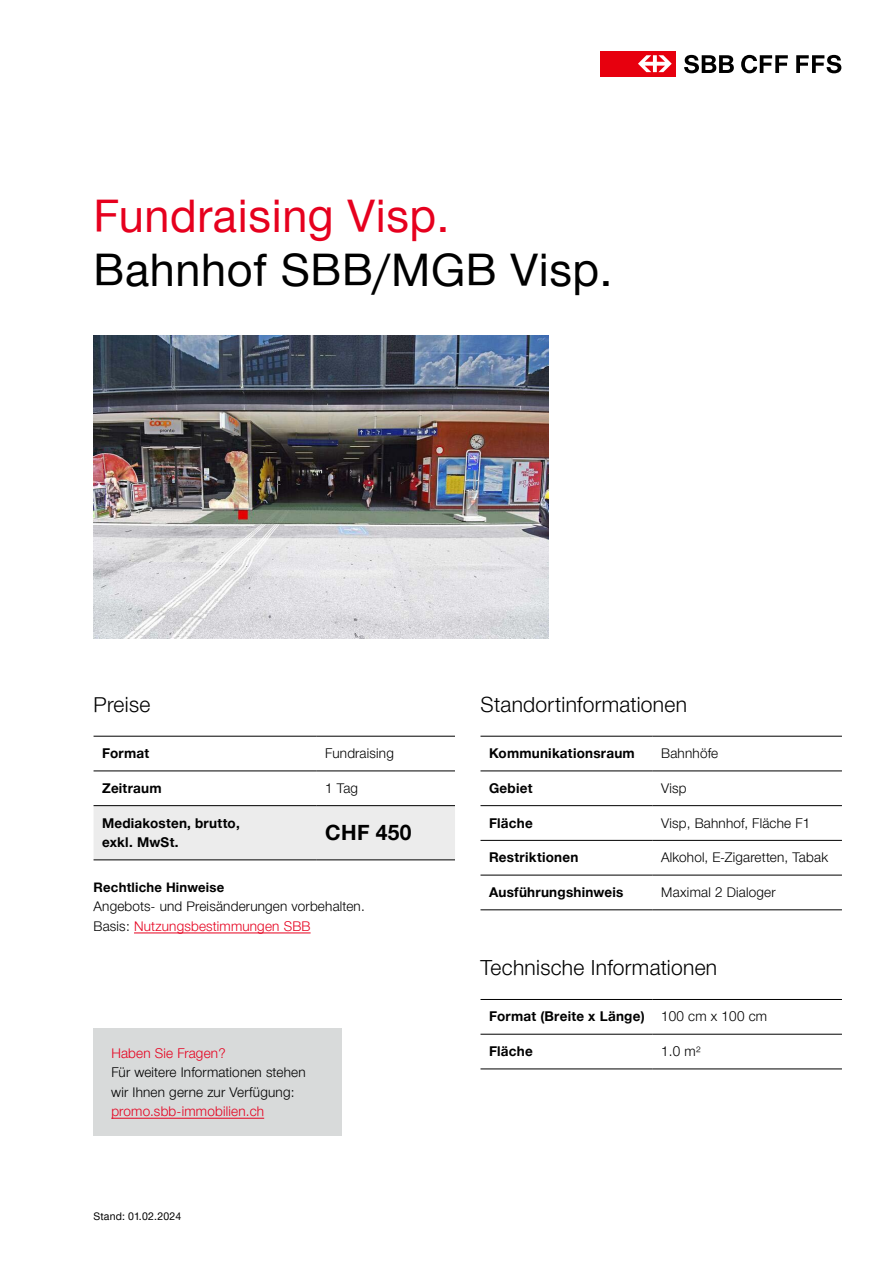
<style>
.page{position:relative;width:893px;height:1263px;background:#fff}
.page>*{position:absolute;margin:0;border:0;box-sizing:border-box;transform-origin:0 0}
.t1{font:45px "SBB";letter-spacing:.015em;color:#000}
.t2{font:45px "SBB";letter-spacing:.015em;color:#e6001e}
.t3{font:300 21px "SBB";letter-spacing:.015em;color:#000}
.t4{font:700 21px "SBB";letter-spacing:.015em;color:#000}
.t5{font:300 13.5px/19.5px "SBB";letter-spacing:.015em;color:#000}
.t6{font:700 13.5px/19.5px "SBB";letter-spacing:.015em;color:#000}
.t7{font:300 13.5px "SBB";letter-spacing:.015em;color:#e6001e}
.t8{font:700 13.2px "SBB";letter-spacing:.015em;color:#000}
.t9{font:10.5px "SBB";letter-spacing:.015em;color:#000}
.s1{color:#e6001e}
.s2{font-weight:300}
</style>
<div class="page">
<svg style="left:684px;top:55px;width:50px;height:18px"></svg>
<svg style="left:741px;top:55px;width:47px;height:18px"></svg>
<svg style="left:796px;top:55px;width:45px;height:18px"></svg>
<div style="left:600px;top:51px;width:76px;height:25px;background:#e7000e"></div>
<svg style="left:638px;top:55px;width:34px;height:17px"></svg>
<hr style="left:480px;top:999px;width:173px;height:1px;background:#000">
<hr style="left:653px;top:999px;width:189px;height:1px;background:#000">
<hr style="left:480px;top:1034px;width:173px;height:1px;background:#000">
<hr style="left:653px;top:1034px;width:189px;height:1px;background:#000">
<hr style="left:480px;top:1069px;width:173px;height:1px;background:#000">
<hr style="left:653px;top:1069px;width:189px;height:1px;background:#000">
<div style="left:94px;top:1028px;width:248px;height:108px;background:#d8dada"></div>
<hr style="left:111px;top:1118px;width:153px;height:1px;background:#e6001e">
<hr style="left:480px;top:736px;width:173px;height:1px;background:#000">
<hr style="left:653px;top:736px;width:189px;height:1px;background:#000">
<hr style="left:480px;top:771px;width:173px;height:1px;background:#000">
<hr style="left:653px;top:771px;width:189px;height:1px;background:#000">
<hr style="left:480px;top:805px;width:173px;height:1px;background:#000">
<hr style="left:653px;top:805px;width:189px;height:1px;background:#000">
<hr style="left:480px;top:840px;width:173px;height:1px;background:#000">
<hr style="left:653px;top:840px;width:189px;height:1px;background:#000">
<hr style="left:480px;top:875px;width:173px;height:1px;background:#000">
<hr style="left:653px;top:875px;width:189px;height:1px;background:#000">
<hr style="left:480px;top:909px;width:173px;height:1px;background:#000">
<hr style="left:653px;top:909px;width:189px;height:1px;background:#000">
<div style="left:94px;top:806px;width:361px;height:54px;background:#ececec"></div>
<hr style="left:94px;top:736px;width:223px;height:1px;background:#000">
<hr style="left:317px;top:736px;width:138px;height:1px;background:#000">
<hr style="left:94px;top:771px;width:223px;height:1px;background:#000">
<hr style="left:317px;top:771px;width:138px;height:1px;background:#000">
<hr style="left:94px;top:805px;width:223px;height:1px;background:#000">
<hr style="left:317px;top:805px;width:138px;height:1px;background:#000">
<hr style="left:94px;top:860px;width:223px;height:1px;background:#000">
<hr style="left:317px;top:860px;width:138px;height:1px;background:#000">
<hr style="left:134px;top:933px;width:177px;height:1px;background:#e6001e">
<img style="left:94px;top:336px;width:455px;height:302px">
<h1 class="t2" style="left:94px;top:183px;width:357px">Fundraising Visp.</h1>
<h1 class="t1" style="left:94px;top:237px;width:520px">Bahnhof SBB/MGB Visp.</h1>
<h2 class="t3" style="left:94px;top:689px;width:58px">Preise</h2>
<h2 class="t3" style="left:480px;top:689px;width:208px">Standortinformationen</h2>
<p class="t6" style="left:102px;top:743px;width:49px">Format</p>
<p class="t5" style="left:325px;top:743px;width:70px">Fundraising</p>
<p class="t6" style="left:102px;top:778px;width:61px">Zeitraum</p>
<p class="t5" style="left:325px;top:778px;width:34px">1 Tag</p>
<p class="t6" style="left:102px;top:812px;width:139px">Mediakosten, brutto, exkl. MwSt.</p>
<h2 class="t4" style="left:325px;top:817px;width:88px">CHF 450</h2>
<p class="t8" style="left:94px;top:878px;width:132px">Rechtliche Hinweise</p>
<p class="t5" style="left:94px;top:896px;width:273px">Angebots- und Preisänderungen vorbehalten.<br>Basis: <span class="s1">Nutzungsbestimmungen SBB</span></p>
<p class="t6" style="left:489px;top:743px;width:147px">Kommunikationsraum</p>
<p class="t5" style="left:661px;top:743px;width:58px">Bahnhöfe</p>
<p class="t6" style="left:489px;top:778px;width:45px">Gebiet</p>
<p class="t5" style="left:661px;top:778px;width:27px">Visp</p>
<p class="t6" style="left:489px;top:812px;width:45px">Fläche</p>
<p class="t5" style="left:661px;top:812px;width:151px">Visp, Bahnhof, Fläche F1</p>
<p class="t6" style="left:489px;top:847px;width:91px">Restriktionen</p>
<p class="t5" style="left:661px;top:847px;width:168px">Alkohol, E-Zigaretten, Tabak</p>
<p class="t6" style="left:489px;top:882px;width:136px">Ausführungshinweis</p>
<p class="t5" style="left:661px;top:882px;width:116px">Maximal 2 Dialoger</p>
<h2 class="t3" style="left:480px;top:952px;width:238px">Technische Informationen</h2>
<p class="t6" style="left:489px;top:1006px;width:280px">Format (Breite x Länge) <span class="s2">100 cm x 100 cm</span></p>
<p class="t7" style="left:111px;top:1043px;width:116px">Haben Sie Fragen?</p>
<p class="t6" style="left:489px;top:1041px;width:45px">Fläche</p>
<p class="t5" style="left:661px;top:1041px;width:41px">1.0 m²</p>
<p class="t5" style="left:111px;top:1062px;width:196px">Für weitere Informationen stehen wir Ihnen gerne zur Verfügung:</p>
<p class="t7" style="left:111px;top:1101px;width:154px">promo.sbb-immobilien.ch</p>
<p class="t9" style="left:94px;top:1209px;width:89px">Stand: 01.02.2024</p>
</div>
